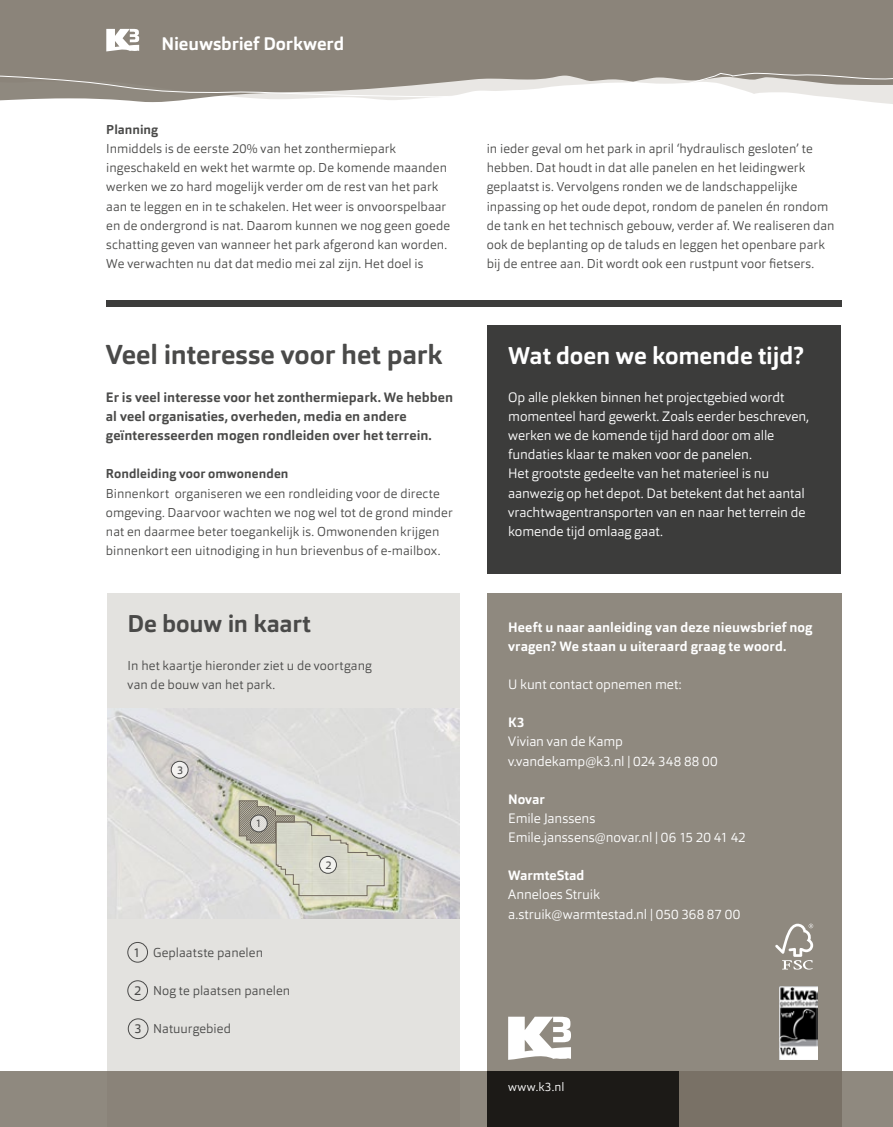
<style>
.page{position:relative;width:893px;height:1127px;background:#fff}
.page>*{position:absolute;margin:0;border:0;box-sizing:border-box;transform-origin:0 0}
.t1{font:700 27px "Orgon";color:#4a4a49}
.t2{font:700 24px "Orgon";letter-spacing:-.005em;color:#fff}
.t3{font:700 24px "Orgon";letter-spacing:-.005em;color:#4a4a49}
.t4{font:700 18px "Orgon";letter-spacing:-.005em;color:#fff}
.t5{font:300 13.5px/19.2px "Orgon";letter-spacing:-.005em;color:#fff}
.t6{font:700 13.5px/19.2px "Orgon";letter-spacing:.01em;color:#4a4a49}
.t7{font:700 13.5px/19.2px "Orgon";letter-spacing:.005em;color:#fff}
.t8{font:300 12.75px/19.2px "Orgon";letter-spacing:.005em;color:#4a4a49}
.t9{font:700 12.75px "Orgon";letter-spacing:.005em;color:#4a4a49}
.t10{font:12.75px "Orgon";color:#4a4a49}
.t11{font:300 12px "Orgon";letter-spacing:.045em;color:#fff}
.t12{font:10.95px "Orgon";color:#4a4a49}
</style>
<div class="page">
<div style="left:107px;top:593px;width:352px;height:534px;background:#e3e2df"></div>
<div style="left:106px;top:300px;width:736px;height:6px;background:#3c3c3b"></div>
<div style="left:0;top:0;width:893px;height:102px;background:#8b847a"></div>
<div style="left:0;top:1071px;width:893px;height:56px;background:#8a8379"></div>
<div style="left:488px;top:593px;width:354px;height:534px;background:#8f897f"></div>
<img style="left:107px;top:708px;width:352px;height:210px">
<div style="left:488px;top:325px;width:353px;height:249px;background:#3c3c3b"></div>
<img style="left:779px;top:986px;width:39px;height:74px">
<svg style="left:775px;top:924px;width:38px;height:45px"></svg>
<svg style="left:0;top:73px;width:893px;height:25px"></svg>
<svg style="left:508px;top:1016px;width:63px;height:44px"></svg>
<svg style="left:106px;top:29px;width:33px;height:22px"></svg>
<div style="left:488px;top:1071px;width:191px;height:56px;background:#1c1a17"></div>
<div style="left:128px;top:942px;width:20px;height:20px;border:1px solid #4a4a49;border-radius:50%"></div>
<div style="left:128px;top:980px;width:20px;height:21px;border:1px solid #4a4a49;border-radius:50%"></div>
<svg style="left:171px;top:761px;width:17px;height:17px"></svg>
<div style="left:171px;top:761px;width:17px;height:17px;border:1px solid #4a4a49;border-radius:50%"></div>
<div style="left:128px;top:1018px;width:20px;height:21px;border:1px solid #4a4a49;border-radius:50%"></div>
<svg style="left:239px;top:800px;width:146px;height:96px"></svg>
<h3 class="t4" style="left:162px;top:32px;width:184px">Nieuwsbrief Dorkwerd</h3>
<p class="t9" style="left:106px;top:121px;width:53px">Planning</p>
<p class="t8" style="left:106px;top:139px;width:345px">Inmiddels is de eerste 20% van het zonthermiepark ingeschakeld en wekt het warmte op. De komende maanden werken we zo hard mogelijk verder om de rest van het park aan te leggen en in te schakelen. Het weer is onvoorspelbaar en de ondergrond is nat. Daarom kunnen we nog geen goede schatting geven van wanneer het park afgerond kan worden.<br>We verwachten nu dat dat medio mei zal zijn. Het doel is</p>
<p class="t8" style="left:487px;top:139px;width:349px">in ieder geval om het park in april ‘hydraulisch gesloten’ te hebben. Dat houdt in dat alle panelen en het leidingwerk geplaatst is. Vervolgens ronden we de landschappelijke inpassing op het oude depot, rondom de panelen én rondom de tank en het technisch gebouw, verder af. We realiseren dan ook de beplanting op de taluds en leggen het openbare park bij de entree aan. Dit wordt ook een rustpunt voor fietsers.</p>
<h1 class="t1" style="left:106px;top:337px;width:338px">Veel interesse voor het park</h1>
<p class="t6" style="left:106px;top:388px;width:349px">Er is veel interesse voor het zonthermiepark. We hebben al veel organisaties, overheden, media en andere geïnteresseerden mogen rondleiden over het terrein.</p>
<p class="t9" style="left:106px;top:466px;width:184px">Rondleiding voor omwonenden</p>
<p class="t8" style="left:106px;top:483px;width:348px">Binnenkort organiseren we een rondleiding voor de directe omgeving. Daarvoor wachten we nog wel tot de grond minder nat en daarmee beter toegankelijk is. Omwonenden krijgen binnenkort een uitnodiging in hun brievenbus of e-mailbox.</p>
<h2 class="t3" style="left:128px;top:608px;width:185px">De bouw in kaart</h2>
<p class="t8" style="left:128px;top:656px;width:246px">In het kaartje hieronder ziet u de voortgang van de bouw van het park.</p>
<p class="t12" style="left:177px;top:763px;width:8px">3</p>
<p class="t12" style="left:256px;top:816px;width:8px">1</p>
<p class="t10" style="left:133px;top:944px;width:9px">1</p>
<p class="t10" style="left:134px;top:982px;width:9px">2</p>
<p class="t10" style="left:134px;top:1020px;width:9px">3</p>
<p class="t8" style="left:153px;top:943px;width:111px">Geplaatste panelen</p>
<p class="t8" style="left:153px;top:981px;width:139px">Nog te plaatsen panelen</p>
<p class="t8" style="left:153px;top:1019px;width:80px">Natuurgebied</p>
<p class="t12" style="left:325px;top:858px;width:8px">2</p>
<h2 class="t2" style="left:508px;top:340px;width:297px">Wat doen we komende tijd?</h2>
<p class="t5" style="left:508px;top:387px;width:302px">Op alle plekken binnen het projectgebied wordt momenteel hard gewerkt. Zoals eerder beschreven, werken we de komende tijd hard door om alle fundaties klaar te maken voor de panelen.<br>Het grootste gedeelte van het materieel is nu aanwezig op het depot. Dat betekent dat het aantal vrachtwagentransporten van en naar het terrein de komende tijd omlaag gaat.</p>
<p class="t7" style="left:508px;top:617px;width:306px">Heeft u naar aanleiding van deze nieuwsbrief nog vragen? We staan u uiteraard graag te woord.</p>
<p class="t5" style="left:508px;top:674px;width:175px">U kunt contact opnemen met:</p>
<p class="t7" style="left:508px;top:713px;width:18px">K3</p>
<p class="t5" style="left:508px;top:732px;width:211px">Vivian van de Kamp v.vandekamp@k3.nl | 024 348 88 00</p>
<p class="t7" style="left:508px;top:789px;width:38px">Novar</p>
<p class="t5" style="left:508px;top:808px;width:239px">Emile Janssens<br>Emile.janssens@novar.nl | 06 15 20 41 42</p>
<p class="t7" style="left:508px;top:866px;width:78px">WarmteStad</p>
<p class="t5" style="left:508px;top:885px;width:234px">Anneloes Struik a.struik@warmtestad.nl | 050 368 87 00</p>
<p class="t11" style="left:508px;top:1079px;width:58px">www.k3.nl</p>
</div>
